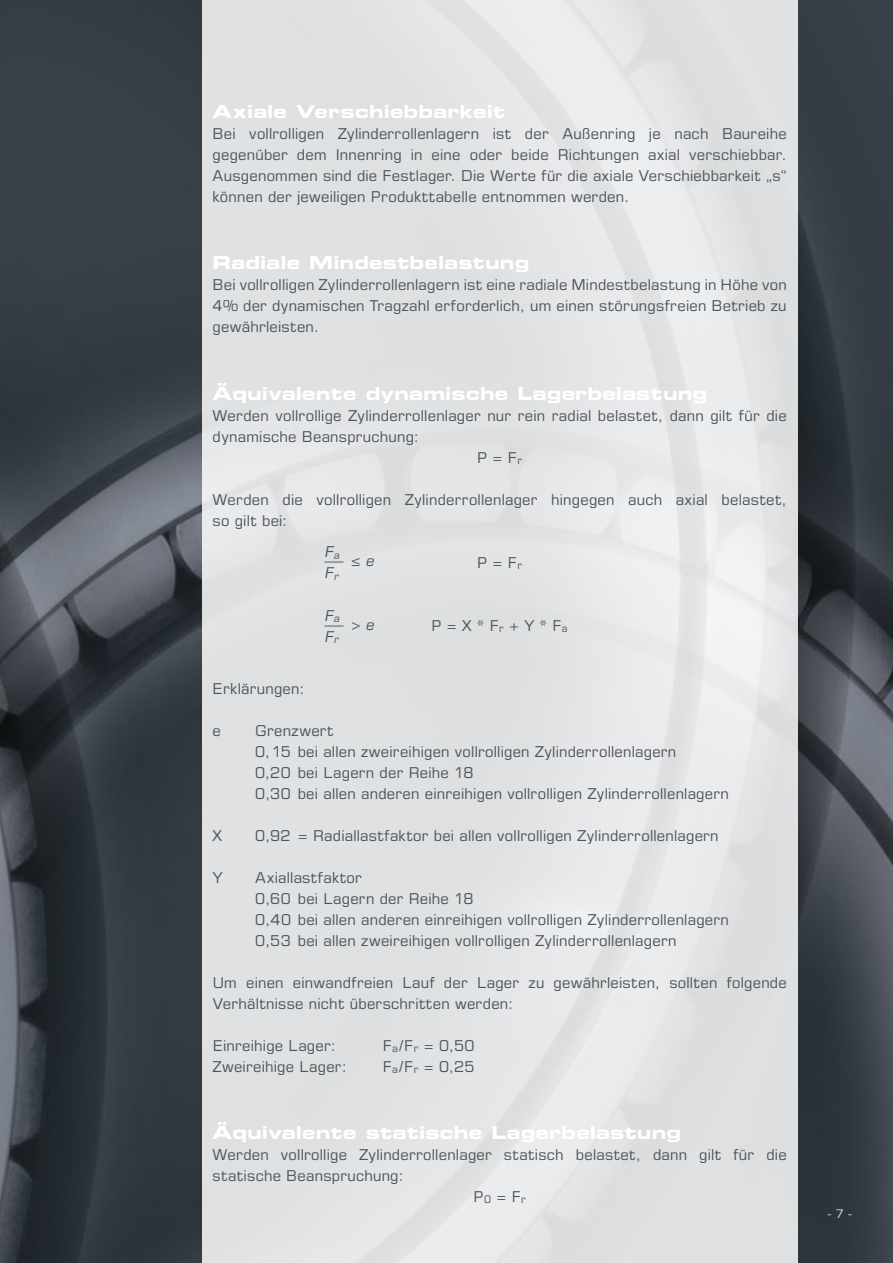
<style>
.page{position:relative;width:893px;height:1263px;background:#fff}
.page>*{position:absolute;margin:0;border:0;box-sizing:border-box;transform-origin:0 0}
.t1{font:18px "Eurostile LT Std Bold Ex 2";letter-spacing:.01em;color:#fff}
.t2{font:15px/21px "Eurostile LT Std";letter-spacing:.015em;color:#4c565c}
.t3{font:italic 15px/12px "Eurostile LT Std";color:#4c565c;scale:1.9 1}
.t4{font:italic 15px "Eurostile LT Std";color:#4c565c}
.t5{font:12px "Eurostile LT Std";color:#dadfe2}
</style>
<div class="page">
<img style="left:0;top:0;width:893px;height:1263px">
<div style="left:202px;top:0;width:595px;height:1263px;background:#e0e1e2"></div>
<div style="left:37px;top:12px;width:52px;height:38px;background:#363f46"></div>
<p class="t1" style="left:213px;top:99px;width:294px">Axiale Verschiebbarkeit</p>
<p class="t2" style="left:213px;top:123px;width:576px;text-align:justify">Bei vollrolligen Zylinderrollenlagern ist der Außenring je nach Baureihe gegenüber dem Innenring in eine oder beide Richtungen axial verschiebbar.<br>Ausgenommen sind die Festlager. Die Werte für die axiale Verschiebbarkeit „s“ können der jeweiligen Produkttabelle entnommen werden.</p>
<p class="t1" style="left:213px;top:250px;width:318px">Radiale Mindestbelastung</p>
<p class="t2" style="left:213px;top:274px;width:576px;text-align:justify">Bei vollrolligen Zylinderrollenlagern ist eine radiale Mindestbelastung in Höhe von 4% der dynamischen Tragzahl erforderlich, um einen störungsfreien Betrieb zu gewährleisten.</p>
<p class="t1" style="left:213px;top:380px;width:496px">Äquivalente dynamische Lagerbelastung</p>
<p class="t2" style="left:213px;top:405px;width:575px">Werden vollrollige Zylinderrollenlager nur rein radial belastet, dann gilt für die</p>
<p class="t2" style="left:213px;top:426px;width:208px">dynamische Beanspruchung:</p>
<p class="t2" style="left:477px;top:447px;width:46px">P = F<sub>r</sub></p>
<p class="t2" style="left:213px;top:489px;width:576px">Werden die vollrolligen Zylinderrollenlager hingegen auch axial belastet, so gilt bei:</p>
<p class="t2" style="left:477px;top:552px;width:46px">P = F<sub>r</sub></p>
<p class="t4" style="left:325px;top:543px;width:16px">F<sub>a</sub></p>
<p class="t3" style="left:325px;top:555px;width:28px">–≤ e<br>F<sub>r</sub></p>
<p class="t4" style="left:325px;top:606px;width:16px">F<sub>a</sub></p>
<p class="t3" style="left:325px;top:618px;width:28px">–&gt; e<br>F<sub>r</sub></p>
<p class="t2" style="left:432px;top:615px;width:138px">P = X * F<sub>r</sub> + Y * F<sub>a</sub></p>
<p class="t2" style="left:213px;top:678px;width:93px">Erklärungen:</p>
<p class="t2" style="left:213px;top:720px;width:10px">e</p>
<p class="t2" style="left:255px;top:720px;width:475px">Grenzwert<br>0,15 bei allen zweireihigen vollrolligen Zylinderrollenlagern<br>0,20 bei Lagern der Reihe 18<br>0,30 bei allen anderen einreihigen vollrolligen Zylinderrollenlagern</p>
<p class="t2" style="left:213px;top:825px;width:11px">X</p>
<p class="t2" style="left:255px;top:825px;width:465px">0,92 = Radiallastfaktor bei allen vollrolligen Zylinderrollenlagern</p>
<p class="t2" style="left:213px;top:867px;width:11px">Y</p>
<p class="t2" style="left:255px;top:867px;width:475px">Axiallastfaktor<br>0,60 bei Lagern der Reihe 18<br>0,40 bei allen anderen einreihigen vollrolligen Zylinderrollenlagern 0,53 bei allen zweireihigen vollrolligen Zylinderrollenlagern</p>
<p class="t2" style="left:213px;top:972px;width:576px">Um einen einwandfreien Lauf der Lager zu gewährleisten, sollten folgende<br>Verhältnisse nicht überschritten werden:</p>
<p class="t2" style="left:213px;top:1035px;width:125px">Einreihige Lager:</p>
<p class="t2" style="left:383px;top:1035px;width:93px">F<sub>a</sub>/F<sub>r</sub> = 0,50</p>
<p class="t2" style="left:213px;top:1056px;width:136px">Zweireihige Lager:</p>
<p class="t2" style="left:383px;top:1056px;width:93px">F<sub>a</sub>/F<sub>r</sub> = 0,25</p>
<p class="t1" style="left:213px;top:1120px;width:470px">Äquivalente statische Lagerbelastung</p>
<p class="t2" style="left:213px;top:1144px;width:575px">Werden vollrollige Zylinderrollenlager statisch belastet, dann gilt für die</p>
<p class="t2" style="left:213px;top:1165px;width:192px">statische Beanspruchung:</p>
<p class="t2" style="left:473px;top:1186px;width:54px">P<sub>0</sub> = F<sub>r</sub></p>
<p class="t5" style="left:828px;top:1206px;width:26px">- 7 -</p>
</div>
